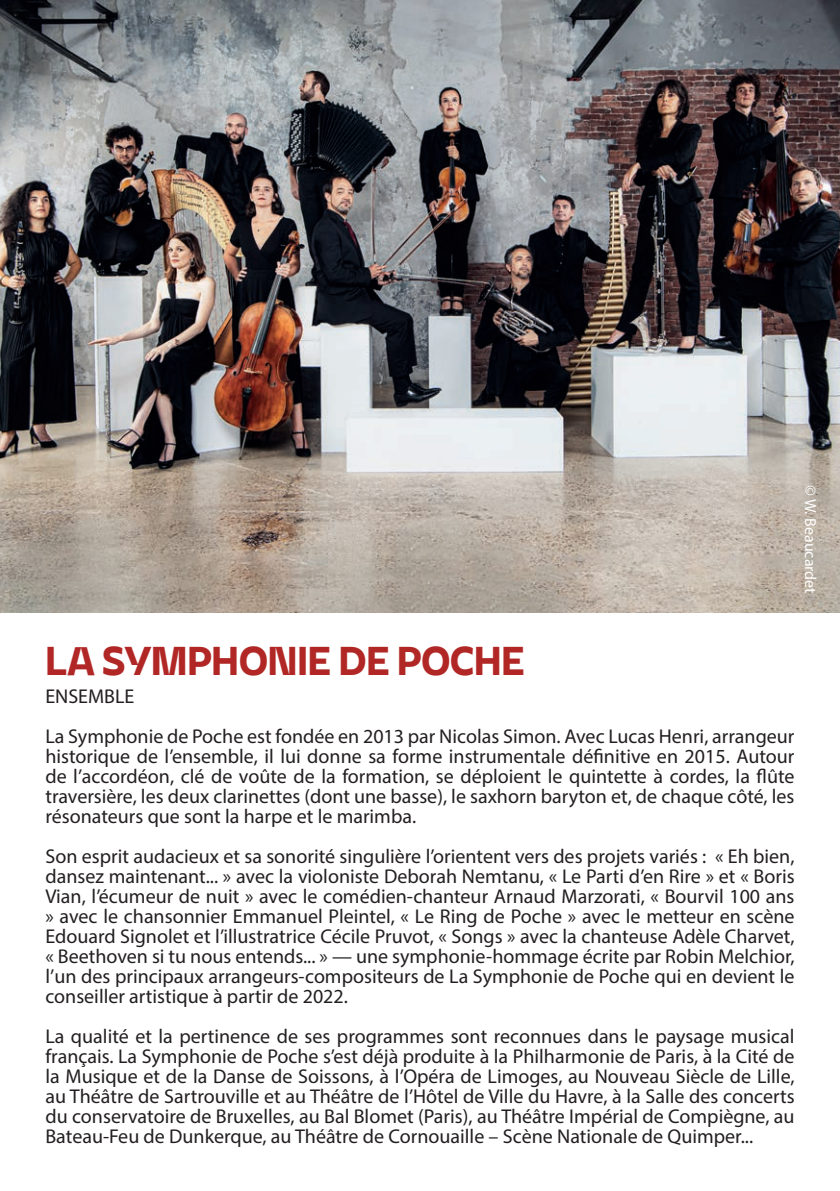
<style>
.page{position:relative;width:840px;height:1191px;background:#fff}
.page>*{position:absolute;margin:0;border:0;box-sizing:border-box;transform-origin:0 0}
.t1{font:700 40px "Asgard Trial";color:#b12725}
.t2{font:20px/20px "Myriad Pro";color:#231f20;text-align:justify}
.t3{font:16px "Myriad Pro";color:#fff}
</style>
<div class="page">
<img style="left:0;top:0;width:839px;height:612px">
<p class="t3" style="left:820px;top:485px;width:110px;rotate:90deg">© W. Beaucardet</p>
<h1 class="t1" style="left:45px;top:631px;width:480px">LA SYMPHONIE DE POCHE</h1>
<p class="t2" style="left:45px;top:676px;width:750px;line-height:40px">ENSEMBLE<br>La Symphonie de Poche est fondée en 2013 par Nicolas Simon. Avec Lucas Henri, arrangeur</p>
<p class="t2" style="left:45px;top:746px;width:750px">historique de l’ensemble, il lui donne sa forme instrumentale définitive en 2015. Autour de l’accordéon, clé de voûte de la formation, se déploient le quintette à cordes, la flûte traversière, les deux clarinettes (dont une basse), le saxhorn baryton et, de chaque côté, les résonateurs que sont la harpe et le marimba.</p>
<p class="t2" style="left:45px;top:846px;width:750px">Son esprit audacieux et sa sonorité singulière l’orientent vers des projets variés : « Eh bien, dansez maintenant... » avec la violoniste Deborah Nemtanu, « Le Parti d’en Rire » et « Boris Vian, l’écumeur de nuit » avec le comédien-chanteur Arnaud Marzorati, « Bourvil 100 ans » avec le chansonnier Emmanuel Pleintel, « Le Ring de Poche » avec le metteur en scène Edouard Signolet et l’illustratrice Cécile Pruvot, « Songs » avec la chanteuse Adèle Charvet, « Beethoven si tu nous entends... » — une symphonie-hommage écrite par Robin Melchior, l’un des principaux arrangeurs-compositeurs de La Symphonie de Poche qui en devient le conseiller artistique à partir de 2022.</p>
<p class="t2" style="left:45px;top:1026px;width:750px">La qualité et la pertinence de ses programmes sont reconnues dans le paysage musical français. La Symphonie de Poche s’est déjà produite à la Philharmonie de Paris, à la Cité de la Musique et de la Danse de Soissons, à l’Opéra de Limoges, au Nouveau Siècle de Lille, au Théâtre de Sartrouville et au Théâtre de l’Hôtel de Ville du Havre, à la Salle des concerts du conservatoire de Bruxelles, au Bal Blomet (Paris), au Théâtre Impérial de Compiègne, au Bateau-Feu de Dunkerque, au Théâtre de Cornouaille – Scène Nationale de Quimper...</p>
</div>
